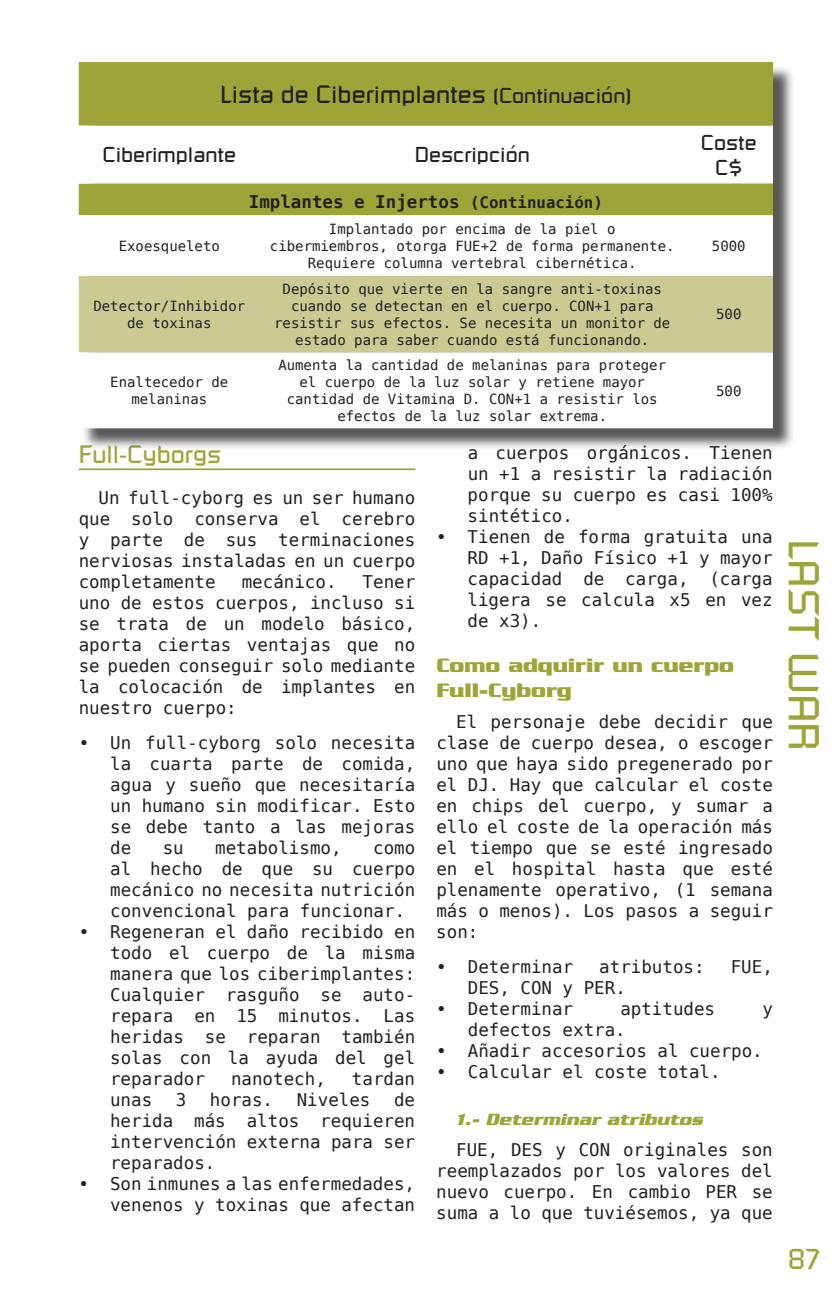
<style>
.page{position:relative;width:835px;height:1290px;background:#fff}
.page>*{position:absolute;margin:0;border:0;box-sizing:border-box;transform-origin:0 0}
.t1{font:42px "Digital";color:#9da438}
.t2{font:28px "Digital";color:#9da438}
.t3{font:24.5px "Digital";color:#231f20}
.t4{font:24.5px "Digital";color:#9da438}
.t5{font:700 21px/25.2px "Serpentine LT";color:#9da438}
.t6{font:21px/25.2px "Digital";color:#231f20;text-align:center}
.t7{font:17.5px/21px "Bitstream Vera Sans Mono";color:#231f20;text-align:justify}
.t8{font:700 17.5px "Bitstream Vera Sans Mono";color:#231f20}
.t9{font:italic 700 17.5px "Serpentine LT";color:#9da438}
.t10{font:14px/16.8px "Bitstream Vera Sans Mono";color:#231f20;text-align:center}
.s1{font-size:21px}
.s2{font-size:15.75px}
</style>
<div class="page">
<hr style="left:79px;top:468px;width:336px;height:2px;background:#9da438">
<div style="left:82px;top:65px;width:713px;height:385px;background:#231f20;opacity:.75"></div>
<div style="left:79px;top:62px;width:694px;height:64px;background:#9da438"></div>
<svg style="left:79px;top:126px;width:694px;height:302px"></svg>
<div style="left:79px;top:276px;width:694px;height:76px;background:#caca92"></div>
<h3 class="t3" style="left:220px;top:79px;width:413px">Lista de Ciberimplantes <span class="s1">(Continuación)</span></h3>
<p class="t6" style="left:102px;top:142px;width:135px">Ciberimplante</p>
<p class="t6" style="left:415px;top:142px;width:117px">Descripción</p>
<p class="t6" style="left:701px;top:129px;width:58px">Coste<br>C$</p>
<p class="t8" style="left:249px;top:192px;width:355px">Implantes e Injertos <span class="s2">(Continuación)</span></p>
<p class="t10" style="left:119px;top:238px;width:103px">Exoesqueleto</p>
<p class="t10" style="left:270px;top:221px;width:406px">Implantado por encima de la piel o cibermiembros, otorga FUE+2 de forma permanente.<br>Requiere columna vertebral cibernética.</p>
<p class="t10" style="left:712px;top:238px;width:35px">5000</p>
<p class="t10" style="left:93px;top:298px;width:153px">Detector/Inhibidor de toxinas</p>
<p class="t10" style="left:110px;top:374px;width:119px">Enaltecedor de melaninas</p>
<p class="t10" style="left:274px;top:281px;width:398px">Depósito que vierte en la sangre anti-toxinas cuando se detectan en el cuerpo. CON+1 para resistir sus efectos. Se necesita un monitor de estado para saber cuando está funcionando.</p>
<p class="t10" style="left:278px;top:357px;width:389px">Aumenta la cantidad de melaninas para proteger el cuerpo de la luz solar y retiene mayor cantidad de Vitamina D. CON+1 a resistir los efectos de la luz solar extrema.</p>
<p class="t10" style="left:716px;top:306px;width:27px">500</p>
<p class="t10" style="left:716px;top:382px;width:27px">500</p>
<h3 class="t4" style="left:79px;top:440px;width:144px">Full-Cyborgs</h3>
<p class="t7" style="left:79px;top:488px;width:338px;text-indent:20px">Un full-cyborg es un ser humano que solo conserva el cerebro y parte de sus terminaciones nerviosas instaladas en un cuerpo completamente</p>
<p class="t7" style="left:242px;top:572px;width:96px">mecánico.</p>
<p class="t7" style="left:79px;top:572px;width:338px;text-indent:284px">Tener uno de estos cuerpos, incluso si se trata de un modelo básico, aporta ciertas ventajas que no se pueden conseguir solo mediante la colocación de implantes en nuestro cuerpo:</p>
<p class="t7" style="left:110px;top:733px;width:307px;text-indent:-31px">• Un full-cyborg solo necesita la cuarta parte de comida, agua y sueño que necesitaría un humano sin modificar. Esto se debe tanto a las mejoras de</p>
<p class="t7" style="left:163px;top:838px;width:23px">su</p>
<p class="t7" style="left:215px;top:838px;width:128px">metabolismo,</p>
<p class="t7" style="left:110px;top:838px;width:307px;text-indent:263px">como al hecho de que su cuerpo mecánico no necesita nutrición convencional para funcionar.</p>
<p class="t7" style="left:110px;top:922px;width:307px;text-indent:-31px">• Regeneran el daño recibido en todo el cuerpo de la misma manera que los ciberimplantes:<br>Cualquier rasguño se auto&shy;repara en 15 minutos. Las heridas se reparan también solas con la ayuda del gel reparador</p>
<p class="t7" style="left:231px;top:1069px;width:96px">nanotech,</p>
<p class="t7" style="left:352px;top:1069px;width:65px">tardan</p>
<p class="t7" style="left:110px;top:1090px;width:44px">unas</p>
<p class="t7" style="left:176px;top:1090px;width:12px">3</p>
<p class="t7" style="left:210px;top:1090px;width:65px">horas.</p>
<p class="t7" style="left:297px;top:1090px;width:75px">Niveles</p>
<p class="t7" style="left:110px;top:1090px;width:307px;text-indent:284px">de herida más altos requieren intervención externa para ser reparados.</p>
<p class="t7" style="left:79px;top:1174px;width:338px;text-align:right">• Son inmunes a las enfermedades, venenos y toxinas que afectan</p>
<p class="t7" style="left:468px;top:443px;width:307px">a cuerpos orgánicos. Tienen un +1 a resistir la radiación porque su cuerpo es casi 100% sintético.</p>
<p class="t7" style="left:467px;top:527px;width:307px;text-indent:-31px">• Tienen de forma gratuita una RD +1, Daño Físico +1 y mayor capacidad de carga, (carga ligera se calcula x5 en vez de x3).</p>
<p class="t5" style="left:436px;top:653px;width:299px">Como adquirir un cuerpo<br>Full-Cyborg</p>
<p class="t7" style="left:436px;top:712px;width:338px;text-indent:20px">El personaje debe decidir que clase de cuerpo desea, o escoger uno que haya sido pregenerado por el DJ. Hay que calcular el coste en chips del cuerpo, y sumar a ello el coste de la operación más el tiempo que se esté ingresado en el hospital hasta que esté plenamente operativo, (1 semana más o menos). Los pasos a seguir son:</p>
<p class="t7" style="left:436px;top:957px;width:138px">• Determinar</p>
<p class="t7" style="left:599px;top:957px;width:107px">atributos:</p>
<p class="t7" style="left:731px;top:957px;width:44px">FUE,</p>
<p class="t7" style="left:468px;top:978px;width:160px">DES, CON y PER.</p>
<p class="t7" style="left:436px;top:999px;width:138px">• Determinar</p>
<p class="t7" style="left:620px;top:999px;width:96px">aptitudes</p>
<p class="t7" style="left:762px;top:999px;width:12px">y</p>
<p class="t7" style="left:468px;top:1020px;width:160px">defectos extra.</p>
<p class="t7" style="left:436px;top:1041px;width:328px">• Añadir accesorios al cuerpo.</p>
<p class="t7" style="left:436px;top:1062px;width:286px">• Calcular el coste total.</p>
<p class="t9" style="left:456px;top:1109px;width:248px">1.- Determinar atributos</p>
<p class="t7" style="left:436px;top:1139px;width:338px;text-indent:20px">FUE, DES y CON originales son reemplazados por los valores del nuevo cuerpo. En cambio PER se suma a lo que tuviésemos, ya que</p>
<h1 class="t1" style="left:829px;top:539px;width:214px;rotate:90deg">LAST WAR</h1>
<h2 class="t2" style="left:788px;top:1242px;width:34px">87</h2>
</div>
